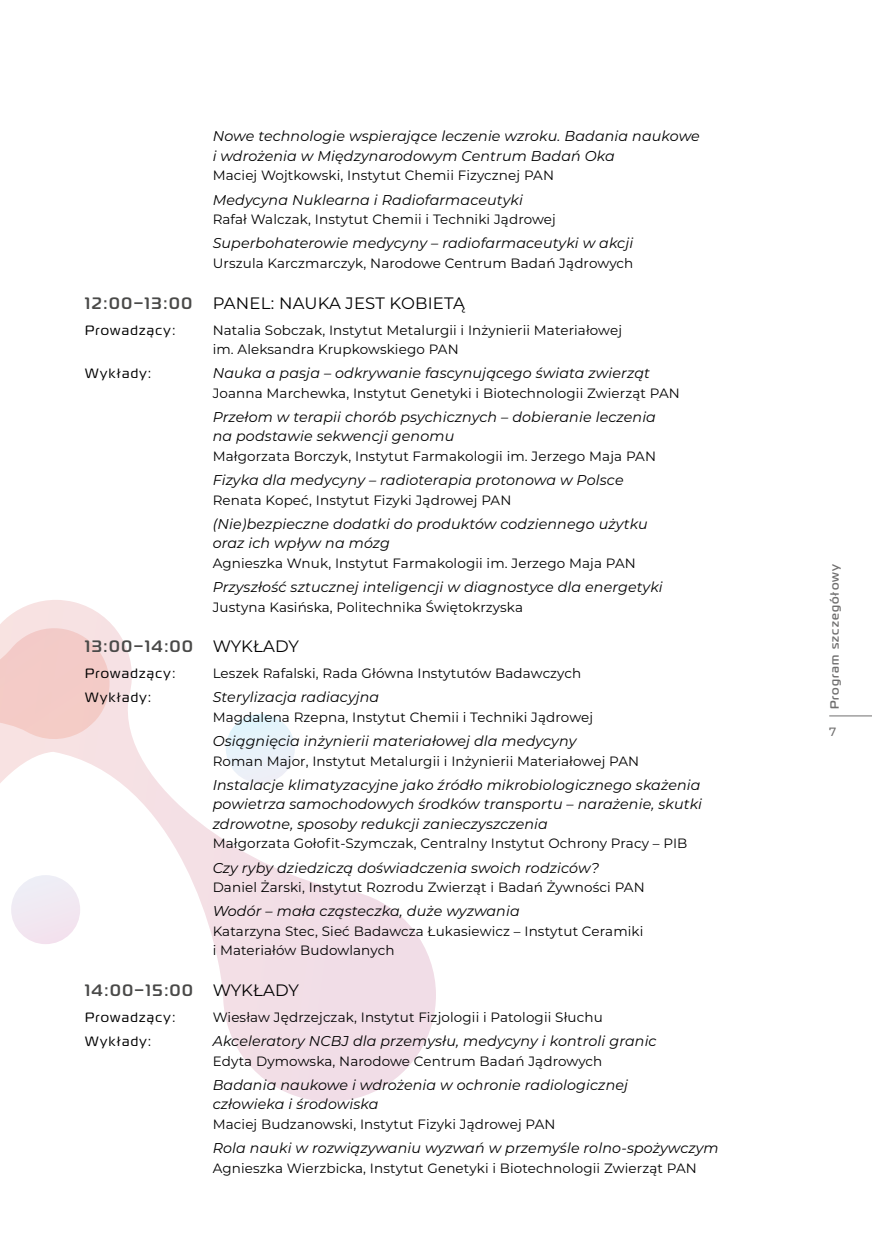
<style>
.page{position:relative;width:872px;height:1255px;background:#fff}
.page>*{position:absolute;margin:0;border:0;box-sizing:border-box;transform-origin:0 0}
.session{font:500 16.5px "Magistral";letter-spacing:.1em;color:#4a4a49}
.session-2{font:16.5px "Montserrat";letter-spacing:.01em;color:#000}
.title_wyklad{font:italic 14.25px/19.5px "Montserrat";letter-spacing:.01em;color:#000}
.uczestnik_konsultant{font:13.5px/19.5px "Montserrat";letter-spacing:.01em;color:#000}
.prowadzacy{font:13.5px/19.5px "Montserrat";letter-spacing:.01em;color:#000}
.prowadzacy-2{font:13.5px "Magistral";letter-spacing:.1em;color:#000}
.title_wyklad-2{font:13.5px "Magistral";letter-spacing:.1em;color:#000}
.Naglowek_PL{font:500 12px "Magistral";letter-spacing:.1em;color:#706f6f}
.t1{font:500 12px "Montserrat";color:#706f6f}
.s1{font-family:"Montserrat";font-weight:400;color:#000}
</style>
<div class="page">
<hr style="left:829px;top:715px;width:43px;height:1px;background:#706f6f">
<svg style="left:32px;top:631px;width:404px;height:470px"></svg>
<div style="left:226px;top:714px;width:69px;height:69px;background:#e8f2fa;border-radius:35px"></div>
<div style="left:11px;top:875px;width:69px;height:69px;background:#f1e9f2;border-radius:35px"></div>
<svg style="left:0;top:600px;width:117px;height:230px"></svg>
<p class="title_wyklad" style="left:213px;top:126px;width:488px">Nowe technologie wspierające leczenie wzroku. Badania naukowe i wdrożenia w Międzynarodowym Centrum Badań Oka</p>
<p class="uczestnik_konsultant" style="left:213px;top:165px;width:343px">Maciej Wojtkowski, Instytut Chemii Fizycznej PAN</p>
<p class="title_wyklad" style="left:213px;top:189px;width:312px">Medycyna Nuklearna i Radiofarmaceutyki</p>
<p class="uczestnik_konsultant" style="left:213px;top:209px;width:345px">Rafał Walczak, Instytut Chemii i Techniki Jądrowej</p>
<p class="title_wyklad" style="left:213px;top:233px;width:422px">Superbohaterowie medycyny – radiofarmaceutyki w akcji</p>
<p class="uczestnik_konsultant" style="left:213px;top:253px;width:422px">Urszula Karczmarczyk, Narodowe Centrum Badań Jądrowych</p>
<p class="session" style="left:85px;top:293px;width:108px">12:00–13:00</p>
<p class="session-2" style="left:213px;top:291px;width:254px">PANEL: NAUKA JEST KOBIETĄ</p>
<p class="prowadzacy-2" style="left:85px;top:321px;width:92px">Prowadzący:</p>
<p class="prowadzacy" style="left:213px;top:319px;width:411px">Natalia Sobczak, Instytut Metalurgii i Inżynierii Materiałowej im. Aleksandra Krupkowskiego PAN</p>
<p class="title_wyklad-2" style="left:85px;top:365px;width:68px">Wykłady:</p>
<p class="title_wyklad" style="left:213px;top:363px;width:439px">Nauka a pasja – odkrywanie fascynującego świata zwierząt</p>
<p class="uczestnik_konsultant" style="left:213px;top:383px;width:469px">Joanna Marchewka, Instytut Genetyki i Biotechnologii Zwierząt PAN</p>
<p class="title_wyklad" style="left:213px;top:406px;width:445px">Przełom w terapii chorób psychicznych – dobieranie leczenia na podstawie sekwencji genomu</p>
<p class="uczestnik_konsultant" style="left:213px;top:446px;width:445px">Małgorzata Borczyk, Instytut Farmakologii im. Jerzego Maja PAN</p>
<p class="title_wyklad" style="left:213px;top:470px;width:412px">Fizyka dla medycyny – radioterapia protonowa w Polsce</p>
<p class="uczestnik_konsultant" style="left:213px;top:489px;width:300px">Renata Kopeć, Instytut Fizyki Jądrowej PAN</p>
<p class="title_wyklad" style="left:213px;top:513px;width:436px">(Nie)bezpieczne dodatki do produktów codziennego użytku oraz ich wpływ na mózg</p>
<p class="uczestnik_konsultant" style="left:213px;top:553px;width:425px">Agnieszka Wnuk, Instytut Farmakologii im. Jerzego Maja PAN</p>
<p class="title_wyklad" style="left:213px;top:576px;width:451px">Przyszłość sztucznej inteligencji w diagnostyce dla energetyki</p>
<p class="uczestnik_konsultant" style="left:213px;top:596px;width:312px">Justyna Kasińska, Politechnika Świętokrzyska</p>
<p class="session" style="left:85px;top:636px;width:215px">13:00–14:00 <span class="s1">WYKŁADY</span></p>
<p class="prowadzacy-2" style="left:85px;top:665px;width:92px">Prowadzący:</p>
<p class="prowadzacy" style="left:213px;top:663px;width:370px">Leszek Rafalski, Rada Główna Instytutów Badawczych</p>
<p class="title_wyklad-2" style="left:85px;top:689px;width:68px">Wykłady:</p>
<p class="title_wyklad" style="left:213px;top:687px;width:168px">Sterylizacja radiacyjna</p>
<p class="uczestnik_konsultant" style="left:213px;top:707px;width:382px">Magdalena Rzepna, Instytut Chemii i Techniki Jądrowej</p>
<p class="title_wyklad" style="left:213px;top:730px;width:365px">Osiągnięcia inżynierii materiałowej dla medycyny</p>
<p class="uczestnik_konsultant" style="left:213px;top:750px;width:428px">Roman Major, Instytut Metalurgii i Inżynierii Materiałowej PAN</p>
<p class="title_wyklad" style="left:213px;top:774px;width:491px;text-align:justify">Instalacje klimatyzacyjne jako źródło mikrobiologicznego skażenia powietrza samochodowych środków transportu – narażenie, skutki zdrowotne, sposoby redukcji zanieczyszczenia</p>
<p class="uczestnik_konsultant" style="left:213px;top:833px;width:476px">Małgorzata Gołofit-Szymczak, Centralny Instytut Ochrony Pracy – PIB</p>
<p class="title_wyklad" style="left:213px;top:857px;width:388px">Czy ryby dziedziczą doświadczenia swoich rodziców?</p>
<p class="uczestnik_konsultant" style="left:213px;top:877px;width:433px">Daniel Żarski, Instytut Rozrodu Zwierząt i Badań Żywności PAN</p>
<p class="title_wyklad" style="left:213px;top:900px;width:308px">Wodór – mała cząsteczka, duże wyzwania</p>
<p class="uczestnik_konsultant" style="left:213px;top:920px;width:432px">Katarzyna Stec, Sieć Badawcza Łukasiewicz – Instytut Ceramiki i Materiałów Budowlanych</p>
<p class="session" style="left:85px;top:980px;width:215px">14:00–15:00 <span class="s1">WYKŁADY</span></p>
<p class="prowadzacy-2" style="left:85px;top:1009px;width:92px">Prowadzący:</p>
<p class="prowadzacy" style="left:213px;top:1006px;width:391px">Wiesław Jędrzejczak, Instytut Fizjologii i Patologii Słuchu</p>
<p class="title_wyklad-2" style="left:85px;top:1033px;width:68px">Wykłady:</p>
<p class="title_wyklad" style="left:213px;top:1030px;width:445px">Akceleratory NCBJ dla przemysłu, medycyny i kontroli granic</p>
<p class="uczestnik_konsultant" style="left:213px;top:1050px;width:391px">Edyta Dymowska, Narodowe Centrum Badań Jądrowych</p>
<p class="title_wyklad" style="left:213px;top:1074px;width:417px">Badania naukowe i wdrożenia w ochronie radiologicznej człowieka i środowiska</p>
<p class="uczestnik_konsultant" style="left:213px;top:1113px;width:344px">Maciej Budzanowski, Instytut Fizyki Jądrowej PAN</p>
<p class="title_wyklad" style="left:213px;top:1137px;width:507px">Rola nauki w rozwiązywaniu wyzwań w przemyśle rolno-spożywczym</p>
<p class="uczestnik_konsultant" style="left:213px;top:1157px;width:485px">Agnieszka Wierzbicka, Instytut Genetyki i Biotechnologii Zwierząt PAN</p>
<p class="Naglowek_PL" style="left:827px;top:709px;width:147px;rotate:-90deg">Program szczegółowy</p>
<p class="t1" style="left:829px;top:723px;width:9px">7</p>
</div>
